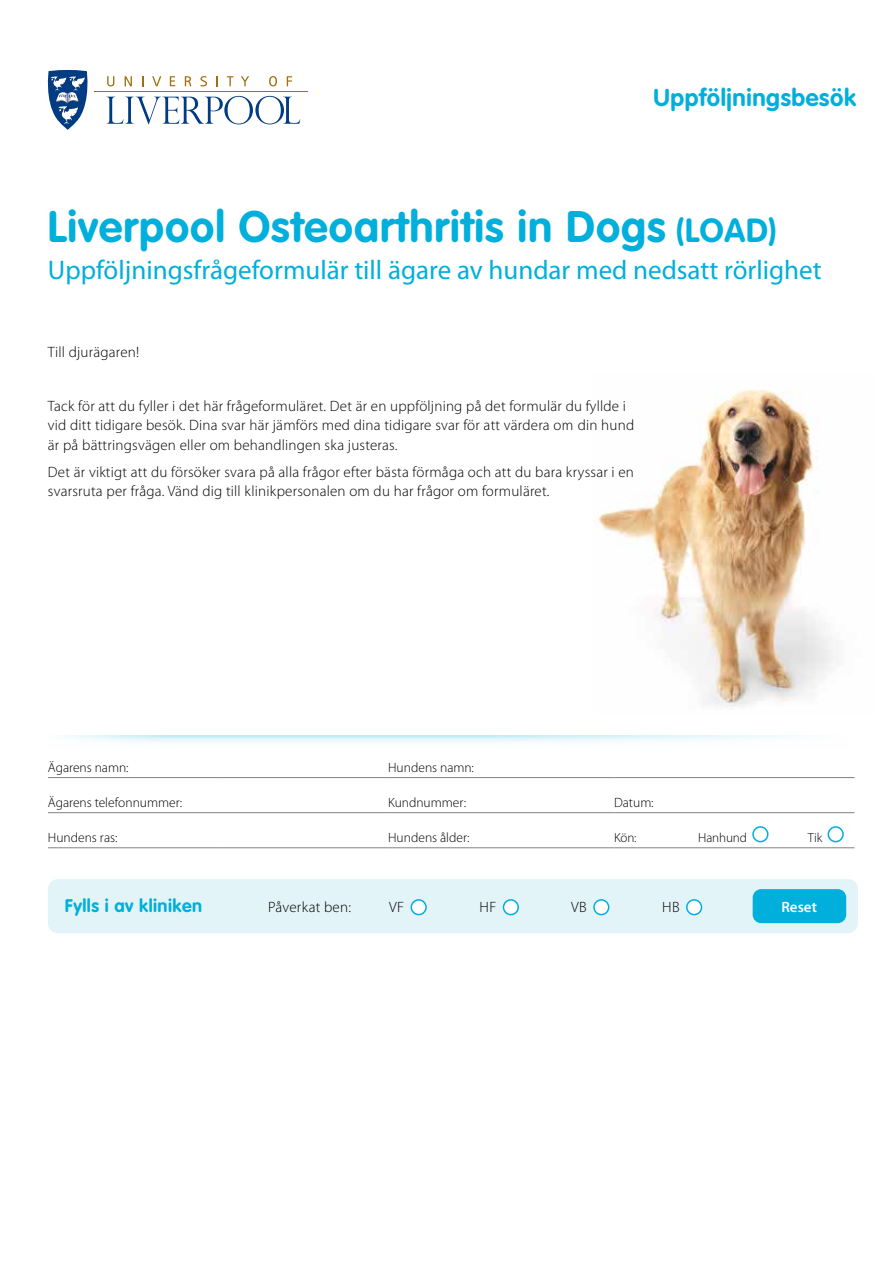
<style>
.page{position:relative;width:893px;height:1263px;background:#fff}
.page>*{position:absolute;margin:0;border:0;box-sizing:border-box;transform-origin:0 0}
.t1{font:700 43.5px "VAG Rounded Std";letter-spacing:.025em;color:#00afdb}
.t2{font:27px "Myriad Pro";color:#00afdb}
.t3{font:700 24px "VAG Rounded Std";letter-spacing:.025em;color:#00afdb}
.t4{font:700 18px "VAG Rounded Std";letter-spacing:.025em;color:#00afdb}
.t5{font:300 15px/19.5px "Myriad Pro";letter-spacing:.015em;color:#000}
.t6{font:600 15px "Myriad Pro";color:#fff}
.t7{font:300 13.5px "Myriad Pro";color:#000}
.t8{font:300 13.2px "Myriad Pro";letter-spacing:-.01em;color:#000}
.s1{font-size:33px}
</style>
<div class="page">
<img style="left:594px;top:390px;width:240px;height:320px">
<svg style="left:64px;top:735px;width:791px;height:43px"></svg>
<svg style="left:106px;top:96px;width:194px;height:28px"></svg>
<hr style="left:94px;top:91px;width:214px;height:1px;background:#9f7012">
<svg style="left:47px;top:70px;width:41px;height:60px"></svg>
<svg style="left:107px;top:76px;width:7px;height:10px"></svg>
<svg style="left:125px;top:76px;width:7px;height:10px"></svg>
<svg style="left:142px;top:76px;width:2px;height:10px"></svg>
<svg style="left:152px;top:76px;width:9px;height:10px"></svg>
<svg style="left:170px;top:76px;width:5px;height:10px"></svg>
<svg style="left:185px;top:76px;width:6px;height:10px"></svg>
<svg style="left:200px;top:76px;width:7px;height:10px"></svg>
<svg style="left:227px;top:76px;width:6px;height:10px"></svg>
<svg style="left:241px;top:76px;width:8px;height:10px"></svg>
<svg style="left:269px;top:76px;width:8px;height:10px"></svg>
<svg style="left:287px;top:76px;width:5px;height:10px"></svg>
<hr style="left:48px;top:777px;width:175px;height:1px;background:#808285">
<hr style="left:223px;top:777px;width:165px;height:1px;background:#808285">
<hr style="left:388px;top:777px;width:226px;height:1px;background:#808285">
<hr style="left:614px;top:777px;width:240px;height:1px;background:#808285">
<hr style="left:48px;top:812px;width:175px;height:1px;background:#808285">
<hr style="left:223px;top:812px;width:165px;height:1px;background:#808285">
<hr style="left:388px;top:812px;width:226px;height:1px;background:#808285">
<hr style="left:614px;top:812px;width:240px;height:1px;background:#808285">
<hr style="left:48px;top:847px;width:175px;height:1px;background:#808285">
<hr style="left:223px;top:847px;width:165px;height:1px;background:#808285">
<hr style="left:388px;top:847px;width:226px;height:1px;background:#808285">
<hr style="left:614px;top:847px;width:240px;height:1px;background:#808285">
<div style="left:752px;top:826px;width:16px;height:16px;border:2px solid #00afdb;border-radius:50%"></div>
<div style="left:828px;top:826px;width:16px;height:16px;border:2px solid #00afdb;border-radius:50%"></div>
<div style="left:48px;top:879px;width:810px;height:54px;background:#e3f4f9;border-radius:10px"></div>
<div style="left:411px;top:900px;width:15px;height:14px;background:#fff;border-radius:50%"></div>
<div style="left:411px;top:899px;width:16px;height:16px;border:2px solid #00afdb;border-radius:50%"></div>
<div style="left:503px;top:900px;width:15px;height:14px;background:#fff;border-radius:50%"></div>
<div style="left:503px;top:899px;width:16px;height:16px;border:2px solid #00afdb;border-radius:50%"></div>
<div style="left:594px;top:900px;width:15px;height:14px;background:#fff;border-radius:50%"></div>
<div style="left:593px;top:899px;width:16px;height:16px;border:2px solid #00afdb;border-radius:50%"></div>
<div style="left:687px;top:900px;width:14px;height:14px;background:#fff;border-radius:50%"></div>
<div style="left:686px;top:899px;width:16px;height:16px;border:2px solid #00afdb;border-radius:50%"></div>
<div style="left:753px;top:889px;width:93px;height:34px;background:#00afdb;border-radius:9px"></div>
<h3 class="t3" style="left:653px;top:83px;width:204px">Uppföljningsbesök</h3>
<h1 class="t1" style="left:48px;top:202px;width:730px">Liverpool Osteoarthritis in Dogs <span class="s1">(LOAD)</span></h1>
<h2 class="t2" style="left:48px;top:253px;width:775px">Uppföljningsfrågeformulär till ägare av hundar med nedsatt rörlighet</h2>
<p class="t5" style="left:48px;top:342px;width:93px">Till djurägaren!</p>
<p class="t5" style="left:48px;top:396px;width:588px">Tack för att du fyller i det här frågeformuläret. Det är en uppföljning på det formulär du fyllde i vid ditt tidigare besök. Dina svar här jämförs med dina tidigare svar för att värdera om din hund är på bättringsvägen eller om behandlingen ska justeras.</p>
<p class="t5" style="left:48px;top:462px;width:588px">Det är viktigt att du försöker svara på alla frågor efter bästa förmåga och att du bara kryssar i en svarsruta per fråga. Vänd dig till klinikpersonalen om du har frågor om formuläret.</p>
<p class="t7" style="left:48px;top:760px;width:82px">Ägarens namn:</p>
<p class="t7" style="left:388px;top:760px;width:87px">Hundens namn:</p>
<p class="t7" style="left:48px;top:795px;width:136px">Ägarens telefonnummer:</p>
<p class="t7" style="left:388px;top:795px;width:79px">Kundnummer:</p>
<p class="t7" style="left:614px;top:795px;width:41px">Datum:</p>
<p class="t7" style="left:48px;top:830px;width:71px">Hundens ras:</p>
<p class="t7" style="left:388px;top:830px;width:83px">Hundens ålder:</p>
<p class="t8" style="left:614px;top:831px;width:24px">Kön:</p>
<p class="t8" style="left:698px;top:831px;width:50px">Hanhund</p>
<p class="t8" style="left:808px;top:831px;width:16px">Tik</p>
<p class="t4" style="left:65px;top:895px;width:139px">Fylls i av kliniken</p>
<p class="t5" style="left:268px;top:898px;width:84px">Påverkat ben:</p>
<p class="t5" style="left:389px;top:898px;width:16px">VF</p>
<p class="t5" style="left:480px;top:898px;width:18px">HF</p>
<p class="t5" style="left:571px;top:898px;width:17px">VB</p>
<p class="t5" style="left:662px;top:898px;width:19px">HB</p>
<p class="t6" style="left:781px;top:898px;width:37px">Reset</p>
</div>
